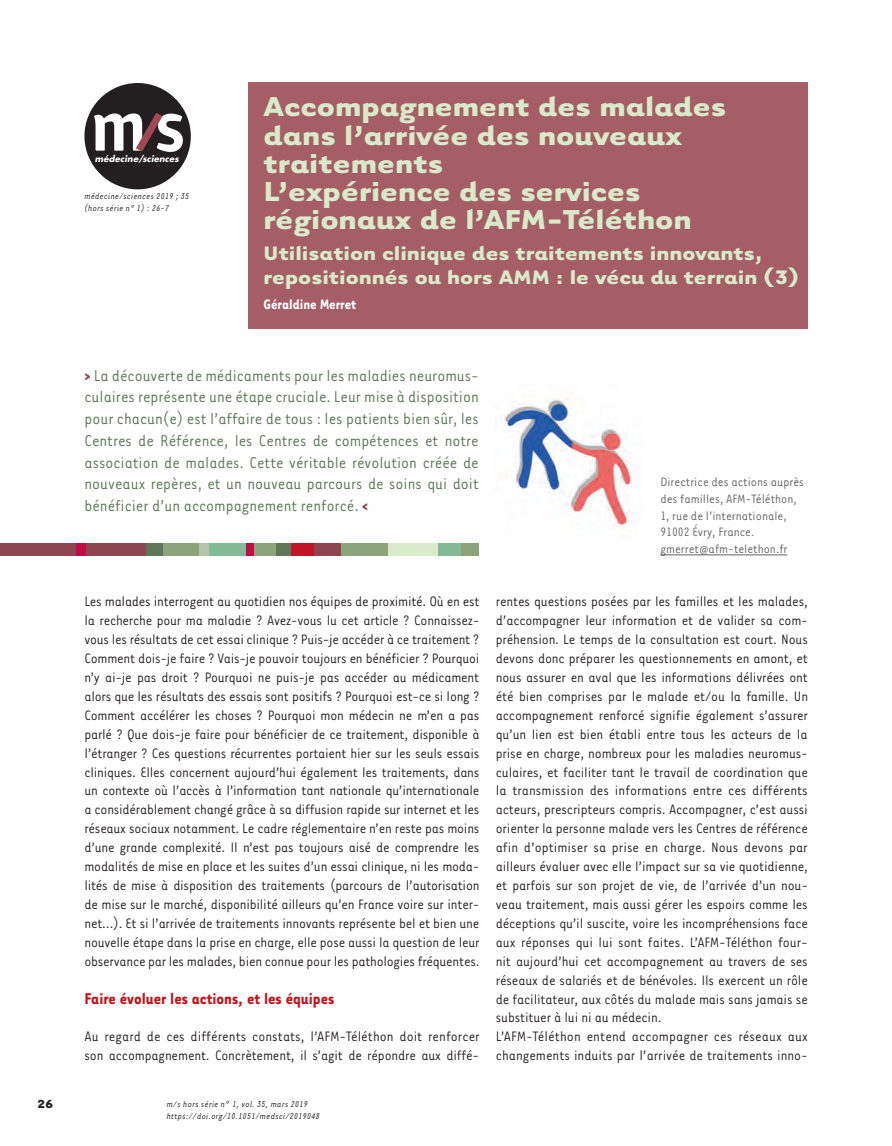
<style>
.page{position:relative;width:892px;height:1146px;background:#fff}
.page>*{position:absolute;margin:0;border:0;box-sizing:border-box;transform-origin:0 0}
.t1{font:700 31.5px/28.2px "Tarzana Wide";color:#d9eaca}
.t2{font:700 22.5px/24px "Tarzana Wide";color:#d9eaca}
.t3{font:18px/21.8px "Tarzana Narrow";color:#5a7755;text-align:justify}
.t4{font:700 18px "Tarzana Narrow";color:#c4121a}
.t5{font:15.75px/18.9px "Tarzana Narrow";letter-spacing:-.01em;color:#231f20}
.t6{font:700 15.75px "Tarzana Narrow";color:#fff}
.t7{font:13.95px/17px "Tarzana Narrow";color:#636366}
.t8{font:700 13.5px "Tarzana Wide";color:#231f20}
.t9{font:italic 9.75px/11.7px "Tarzana Narrow";letter-spacing:.025em;color:#231f20}
.t10{font:italic 700 8.55px "Futura";letter-spacing:.01em;color:#fff}
.s1{font-weight:700;color:#913f4b}
</style>
<div class="page">
<img style="left:495px;top:398px;width:138px;height:138px">
<hr style="left:660px;top:554px;width:127px;height:1px;background:#636366">
<div style="left:248px;top:82px;width:559px;height:247px;background:#a55e65"></div>
<div style="left:84px;top:83px;width:107px;height:106px;background:#231f20;border-radius:50%"></div>
<svg style="left:94px;top:113px;width:89px;height:39px"></svg>
<div style="left:0;top:543px;width:147px;height:13px;background:#8d454f"></div>
<div style="left:146px;top:543px;width:21px;height:13px;background:#5f7659"></div>
<div style="left:274px;top:543px;width:17px;height:13px;background:#5f7659"></div>
<div style="left:163px;top:543px;width:37px;height:13px;background:#8ba479"></div>
<div style="left:206px;top:543px;width:40px;height:13px;background:#84ba95"></div>
<div style="left:437px;top:543px;width:25px;height:13px;background:#84ba95"></div>
<div style="left:252px;top:543px;width:23px;height:13px;background:#8ba479"></div>
<div style="left:461px;top:543px;width:18px;height:13px;background:#8ba479"></div>
<div style="left:340px;top:543px;width:48px;height:13px;background:#8ba479"></div>
<div style="left:388px;top:543px;width:49px;height:13px;background:#daebcb"></div>
<div style="left:200px;top:543px;width:9px;height:13px;background:#b6c4ad"></div>
<div style="left:76px;top:543px;width:9px;height:13px;background:#c10d45"></div>
<div style="left:246px;top:543px;width:8px;height:13px;background:#c10d45"></div>
<div style="left:291px;top:543px;width:34px;height:13px;background:#c11527"></div>
<div style="left:314px;top:543px;width:27px;height:13px;background:#8d454f"></div>
<p class="t10" style="left:95px;top:153px;width:85px">médecine/sciences</p>
<p class="t9" style="left:84px;top:190px;width:106px">médecine/sciences 2019 ; 35 (hors série n° 1) : 26-7</p>
<h1 class="t1" style="left:263px;top:91px;width:464px">Accompagnement des malades dans l’arrivée des nouveaux traitements<br>L’expérience des services régionaux de l’AFM-Téléthon</h1>
<h2 class="t2" style="left:263px;top:239px;width:537px">Utilisation clinique des traitements innovants, repositionnés ou hors AMM : le vécu du terrain (3)</h2>
<p class="t6" style="left:263px;top:294px;width:94px">Géraldine Merret</p>
<p class="t3" style="left:84px;top:363px;width:396px"><span class="s1">&gt;</span> La découverte de médicaments pour les maladies neuromus&shy;culaires représente une étape cruciale. Leur mise à disposition pour chacun(e) est l’affaire de tous : les patients bien sûr, les Centres de Référence, les Centres de compétences et notre association de malades. Cette véritable révolution créée de nouveaux repères, et un nouveau parcours de soins qui doit bénéficier d’un accompagnement renforcé. <span class="s1">&lt;</span></p>
<p class="t5" style="left:84px;top:591px;width:396px;text-align:justify">Les malades interrogent au quotidien nos équipes de proximité. Où en est la recherche pour ma maladie ? Avez-vous lu cet article ? Connaissez&shy;vous les résultats de cet essai clinique ? Puis-je accéder à ce traitement ?<br>Comment dois-je faire ? Vais-je pouvoir toujours en bénéficier ? Pourquoi n’y ai-je pas droit ? Pourquoi ne puis-je pas accéder au médicament alors que les résultats des essais sont positifs ? Pourquoi est-ce si long ?<br>Comment accélérer les choses ? Pourquoi mon médecin ne m’en a pas parlé ? Que dois-je faire pour bénéficier de ce traitement, disponible à l’étranger ? Ces questions récurrentes portaient hier sur les seuls essais cliniques. Elles concernent aujourd’hui également les traitements, dans un contexte où l’accès à l’information tant nationale qu’internationale a considérablement changé grâce à sa diffusion rapide sur internet et les réseaux sociaux notamment. Le cadre réglementaire n’en reste pas moins d’une grande complexité. Il n’est pas toujours aisé de comprendre les modalités de mise en place et les suites d’un essai clinique, ni les moda&shy;lités de mise à disposition des traitements (parcours de l’autorisation de mise sur le marché, disponibilité ailleurs qu’en France voire sur inter&shy;net…). Et si l’arrivée de traitements innovants représente bel et bien une nouvelle étape dans la prise en charge, elle pose aussi la question de leur observance par les malades, bien connue pour les pathologies fréquentes.</p>
<p class="t4" style="left:84px;top:986px;width:251px">Faire évoluer les actions, et les équipes</p>
<p class="t5" style="left:84px;top:1026px;width:396px">Au regard de ces différents constats, l’AFM-Téléthon doit renforcer son accompagnement. Concrètement, il s’agit de répondre aux diffé-</p>
<p class="t8" style="left:37px;top:1094px;width:18px">26</p>
<p class="t9" style="left:167px;top:1098px;width:155px">m/s hors série n° 1, vol. 35, mars 2019 https://doi.org/10.1051/medsci/2019048</p>
<p class="t7" style="left:660px;top:472px;width:145px">Directrice des actions auprès des familles, AFM-Téléthon,<br>1, rue de l’internationale,<br>91002 Évry, France. gmerret@afm-telethon.fr</p>
<p class="t5" style="left:495px;top:591px;width:314px">rentes questions posées par les familles et les malades, d’accompagner leur information et de valider sa com&shy;préhension. Le temps de la consultation est court. Nous devons donc préparer les questionnements en amont, et nous assurer en aval que les informations délivrées ont été bien comprises par le malade et/ou la famille. Un accompagnement renforcé signifie également s’assurer qu’un lien est bien établi entre tous les acteurs de la prise en charge, nombreux pour les maladies neuromus&shy;culaires, et faciliter tant le travail de coordination que la transmission des informations entre ces différents acteurs, prescripteurs compris. Accompagner, c’est aussi orienter la personne malade vers les Centres de référence afin d’optimiser sa prise en charge. Nous devons par ailleurs évaluer avec elle l’impact sur sa vie quotidienne, et parfois sur son projet de vie, de l’arrivée d’un nou&shy;veau traitement, mais aussi gérer les espoirs comme les déceptions qu’il suscite, voire les incompréhensions face aux réponses qui lui sont faites. L’AFM-Téléthon four&shy;nit aujourd’hui cet accompagnement au travers de ses réseaux de salariés et de bénévoles. Ils exercent un rôle de facilitateur, aux côtés du malade mais sans jamais se substituer à lui ni au médecin.<br>L’AFM-Téléthon entend accompagner ces réseaux aux changements induits par l’arrivée de traitements inno-</p>
</div>
